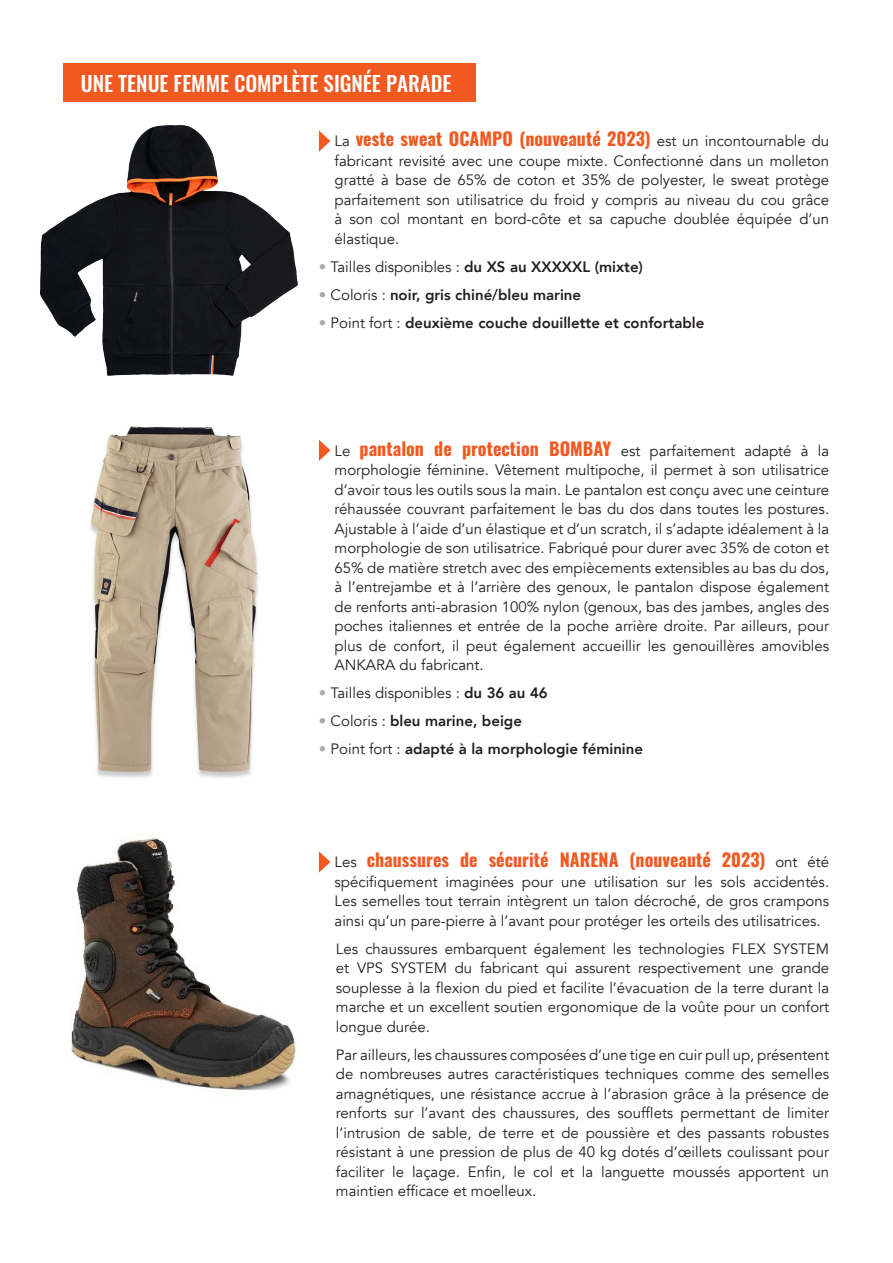
<style>
.page{position:relative;width:893px;height:1263px;background:#fff}
.page>*{position:absolute;margin:0;border:0;box-sizing:border-box;transform-origin:0 0}
.t1{font:500 21px "Oswald";color:#fff}
.t2{font:700 18px "Oswald";color:#f15921}
.t3{font:15px/19.5px "Avenir";color:#231f20;text-align:justify}
.t4{font:800 15px "Avenir";color:#231f20}
.s1{font-family:"Avenir";font-weight:400;font-size:15px;color:#231f20}
.s2{color:#a8a9ad}
.s3{font-weight:800}
.s4{font-weight:400;color:#a8a9ad}
.s5{font-weight:400}
.s6{font-family:"Oswald";font-weight:700;font-size:18px;color:#f15921}
</style>
<div class="page">
<img style="left:70px;top:838px;width:227px;height:252px">
<svg style="left:319px;top:130px;width:11px;height:22px"></svg>
<div style="left:64px;top:64px;width:412px;height:38px;background:#f15921"></div>
<img style="left:40px;top:125px;width:217px;height:251px">
<svg style="left:319px;top:440px;width:11px;height:21px"></svg>
<img style="left:90px;top:426px;width:169px;height:352px">
<svg style="left:319px;top:851px;width:11px;height:22px"></svg>
<p class="t1" style="left:81px;top:64px;width:372px">UNE TENUE FEMME COMPLÈTE SIGNÉE PARADE</p>
<p class="t2" style="left:335px;top:123px;width:496px"><span class="s1">La</span> veste sweat OCAMPO (nouveauté 2023) <span class="s1">est un incontournable du</span></p>
<p class="t3" style="left:335px;top:151px;width:496px">fabricant revisité avec une coupe mixte. Confectionné dans un molleton gratté à base de 65% de coton et 35% de polyester, le sweat protège parfaitement son utilisatrice du froid y compris au niveau du cou grâce à son col montant en bord-côte et sa capuche doublée équipée d’un élastique.</p>
<p class="t3" style="left:319px;top:257px;width:326px"><span class="s2">•</span> Tailles disponibles : <span class="s3">du XS au XXXXXL (mixte)</span></p>
<p class="t4" style="left:319px;top:283px;width:264px"><span class="s4">•</span> <span class="s5">Coloris :</span> noir, gris chiné/bleu marine</p>
<p class="t4" style="left:319px;top:311px;width:387px"><span class="s4">•</span> <span class="s5">Point fort :</span> deuxième couche douillette et confortable</p>
<p class="t3" style="left:335px;top:441px;width:496px">Le <span class="s6">pantalon de protection BOMBAY</span> est parfaitement adapté à la morphologie féminine. Vêtement multipoche, il permet à son utilisatrice d’avoir tous les outils sous la main. Le pantalon est conçu avec une ceinture réhaussée couvrant parfaitement le bas du dos dans toutes les postures.<br>Ajustable à l’aide d’un élastique et d’un scratch, il s’adapte idéalement à la morphologie de son utilisatrice. Fabriqué pour durer avec 35% de coton et 65% de matière stretch avec des empiècements extensibles au bas du dos, à l’entrejambe et à l’arrière des genoux, le pantalon dispose également de renforts anti-abrasion 100% nylon (genoux, bas des jambes, angles des poches italiennes et entrée de la poche arrière droite. Par ailleurs, pour plus de confort, il peut également accueillir les genouillères amovibles ANKARA du fabricant.</p>
<p class="t3" style="left:319px;top:683px;width:230px"><span class="s2">•</span> Tailles disponibles : <span class="s3">du 36 au 46</span></p>
<p class="t4" style="left:319px;top:709px;width:205px"><span class="s4">•</span> <span class="s5">Coloris :</span> bleu marine, beige</p>
<p class="t4" style="left:319px;top:737px;width:326px"><span class="s4">•</span> <span class="s5">Point fort :</span> adapté à la morphologie féminine</p>
<p class="t2" style="left:335px;top:844px;width:496px"><span class="s1">Les</span> chaussures de sécurité NARENA (nouveauté 2023) <span class="s1">ont été</span></p>
<p class="t3" style="left:335px;top:872px;width:496px">spécifiquement imaginées pour une utilisation sur les sols accidentés.<br>Les semelles tout terrain intègrent un talon décroché, de gros crampons ainsi qu’un pare-pierre à l’avant pour protéger les orteils des utilisatrices.</p>
<p class="t3" style="left:336px;top:939px;width:495px">Les chaussures embarquent également les technologies FLEX SYSTEM et VPS SYSTEM du fabricant qui assurent respectivement une grande souplesse à la flexion du pied et facilite l’évacuation de la terre durant la marche et un excellent soutien ergonomique de la voûte pour un confort longue durée.</p>
<p class="t3" style="left:336px;top:1045px;width:495px">Par ailleurs, les chaussures composées d’une tige en cuir pull up, présentent de nombreuses autres caractéristiques techniques comme des semelles amagnétiques, une résistance accrue à l’abrasion grâce à la présence de renforts sur l’avant des chaussures, des soufflets permettant de limiter l’intrusion de sable, de terre et de poussière et des passants robustes résistant à une pression de plus de 40 kg dotés d’œillets coulissant pour faciliter le laçage. Enfin, le col et la languette moussés apportent un maintien efficace et moelleux.</p>
</div>
